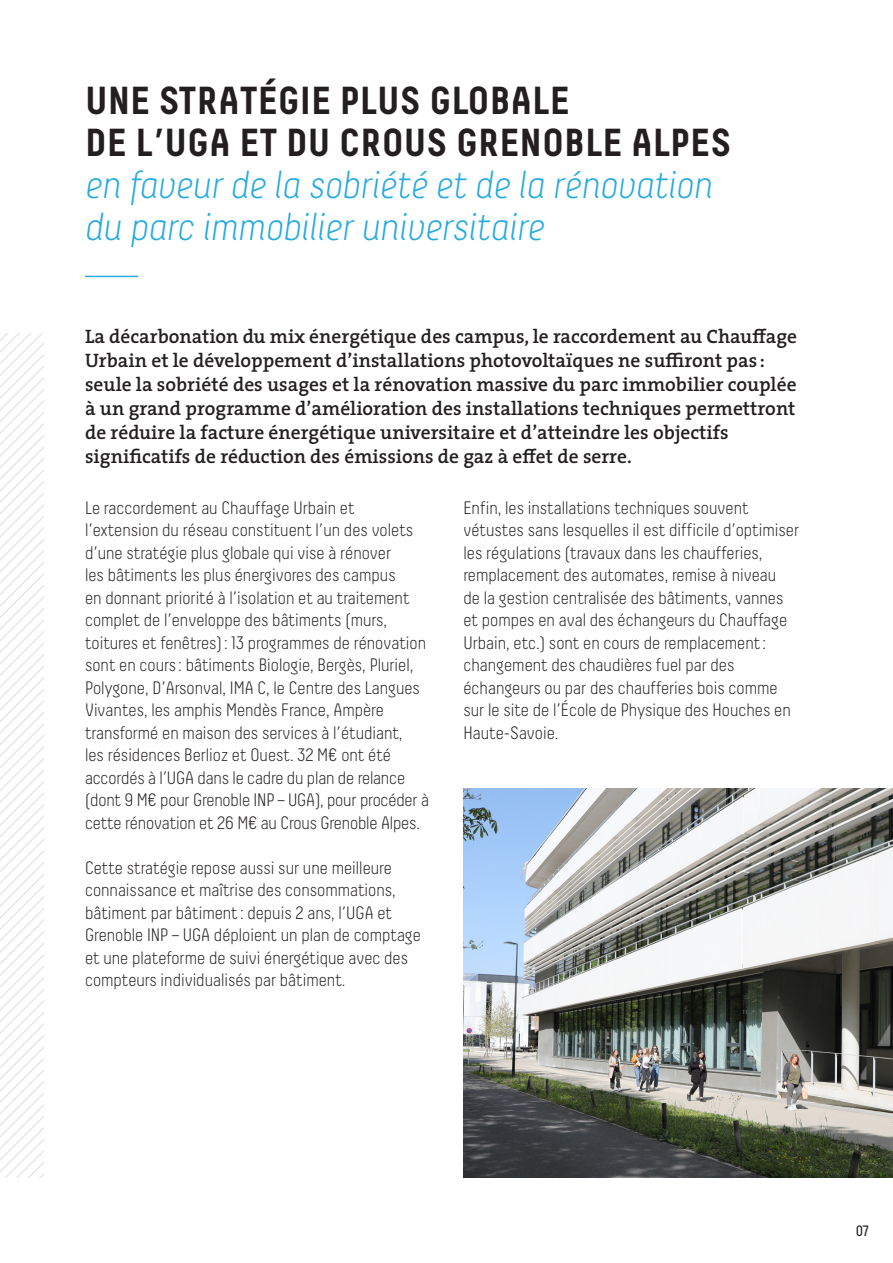
<style>
.page{position:relative;width:893px;height:1263px;background:#fff}
.page>*{position:absolute;margin:0;border:0;box-sizing:border-box;transform-origin:0 0}
.t1{font:italic 300 39px/42px "Decima";color:#24aae1}
.Style_de_paragraphe{font:600 19.5px/24px "The Serif";color:#231f20}
.t2{font:300 18px/22.5px "Decima";color:#231f20}
.t3{font:15px "Decima";color:#231f20}
.s1{font-weight:700;font-style:normal;color:#231f20}
</style>
<div class="page">
<svg style="left:0;top:334px;width:44px;height:844px"></svg>
<img style="left:463px;top:788px;width:430px;height:390px">
<hr style="left:85px;top:276px;width:53px;height:1px;background:#24aae1">
<p class="t1" style="left:85px;top:80px;width:648px"><span class="s1">UNE STRATÉGIE PLUS GLOBALE<br>DE L’UGA ET DU CROUS GRENOBLE ALPES </span>en faveur de la sobriété et de la rénovation du parc immobilier universitaire</p>
<p class="Style_de_paragraphe" style="left:85px;top:324px;width:714px">La décarbonation du mix énergétique des campus, le raccordement au Chauffage Urbain et le développement d’installations photovoltaïques ne suffiront pas : seule la sobriété des usages et la rénovation massive du parc immobilier couplée à un grand programme d’amélioration des installations techniques permettront de réduire la facture énergétique universitaire et d’atteindre les objectifs significatifs de réduction des émissions de gaz à effet de serre.</p>
<p class="t2" style="left:85px;top:496px;width:345px">Le raccordement au Chauffage Urbain et l’extension du réseau constituent l’un des volets d’une stratégie plus globale qui vise à rénover<br>les bâtiments les plus énergivores des campus<br>en donnant priorité à l’isolation et au traitement complet de l’enveloppe des bâtiments (murs, toitures et fenêtres): 13 programmes de rénovation sont en cours : bâtiments Biologie, Bergès, Pluriel, Polygone, D’Arsonval, IMA C, le Centre des Langues Vivantes, les amphis Mendès France, Ampère transformé en maison des services à l’étudiant,<br>les résidences Berlioz et Ouest. 32 M€ ont été accordés à l’UGA dans le cadre du plan de relance (dont 9 M€ pour Grenoble INP – UGA), pour procéder à cette rénovation et 26 M€ au Crous Grenoble Alpes.</p>
<p class="t2" style="left:85px;top:856px;width:337px">Cette stratégie repose aussi sur une meilleure connaissance et maîtrise des consommations, bâtiment par bâtiment: depuis 2 ans, l’UGA et Grenoble INP – UGA déploient un plan de comptage et une plateforme de suivi énergétique avec des compteurs individualisés par bâtiment.</p>
<p class="t2" style="left:463px;top:496px;width:337px">Enfin, les installations techniques souvent vétustes sans lesquelles il est difficile d’optimiser les régulations (travaux dans les chaufferies, remplacement des automates, remise à niveau<br>de la gestion centralisée des bâtiments, vannes et pompes en aval des échangeurs du Chauffage Urbain, etc.) sont en cours de remplacement: changement des chaudières fuel par des échangeurs ou par des chaufferies bois comme sur le site de l’École de Physique des Houches en Haute-Savoie.</p>
<p class="t3" style="left:856px;top:1222px;width:15px">07</p>
</div>
